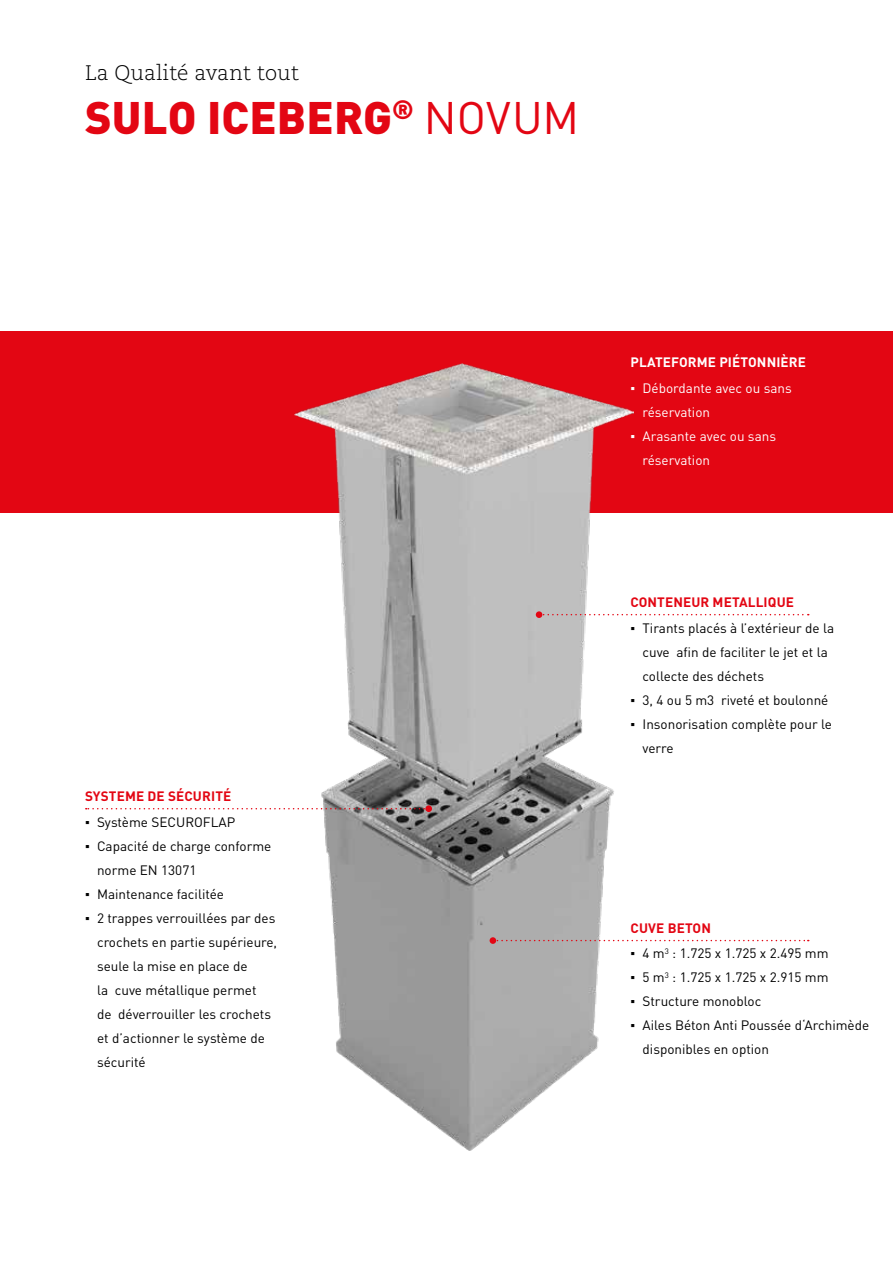
<style>
.page{position:relative;width:893px;height:1263px;background:#fff}
.page>*{position:absolute;margin:0;border:0;box-sizing:border-box;transform-origin:0 0}
.t1{font:900 45px "DIN Pro";color:#e30613}
.t2{font:300 21px "Caecilia LT Std";color:#000}
.t3{font:13.5px/24px "DIN Pro";color:#000}
.t4{font:13.5px/24px "DIN Pro";color:#fff}
.t5{font:700 13.5px "DIN Pro";letter-spacing:.01em;color:#e30613}
.t6{font:700 13.5px "DIN Pro";letter-spacing:.01em;color:#fff}
.s1{font-weight:400}
.s2{font-family:"Arial"}
</style>
<div class="page">
<div style="left:0;top:331px;width:893px;height:181px;background:#e30613"></div>
<img style="left:295px;top:364px;width:339px;height:786px">
<svg style="left:542px;top:614px;width:267px;height:1px"></svg>
<div style="left:536px;top:611px;width:6px;height:7px;background:#e30613;border-radius:50%"></div>
<svg style="left:86px;top:808px;width:339px;height:1px"></svg>
<div style="left:425px;top:805px;width:7px;height:7px;background:#e30613;border-radius:50%"></div>
<svg style="left:496px;top:940px;width:313px;height:1px"></svg>
<div style="left:490px;top:937px;width:6px;height:7px;background:#e30613;border-radius:50%"></div>
<h2 class="t2" style="left:85px;top:61px;width:215px">La Qualité avant tout</h2>
<h1 class="t1" style="left:85px;top:87px;width:495px">SULO ICEBERG<sup>®</sup> <span class="s1">NOVUM</span></h1>
<p class="t5" style="left:85px;top:787px;width:148px">SYSTEME DE SÉCURITÉ</p>
<p class="t3" style="left:85px;top:809px;width:152px"><span class="s2">▪</span> Système SECUROFLAP</p>
<p class="t3" style="left:97px;top:833px;width:176px;text-indent:-12px"><span class="s2">▪</span> Capacité de charge conforme norme EN 13071</p>
<p class="t3" style="left:85px;top:881px;width:141px"><span class="s2">▪</span> Maintenance facilitée</p>
<p class="t3" style="left:97px;top:905px;width:182px;text-indent:-12px"><span class="s2">▪</span> 2 trappes verrouillées par des crochets en partie supérieure, seule la mise en place de<br>la cuve métallique permet<br>de déverrouiller les crochets et d’actionner le système de sécurité</p>
<p class="t6" style="left:631px;top:353px;width:177px">PLATEFORME PIÉTONNIÈRE</p>
<p class="t4" style="left:643px;top:375px;width:151px;text-indent:-12px"><span class="s2">▪</span> Débordante avec ou sans réservation</p>
<p class="t4" style="left:643px;top:423px;width:135px;text-indent:-12px"><span class="s2">▪</span> Arasante avec ou sans réservation</p>
<p class="t5" style="left:631px;top:593px;width:165px">CONTENEUR METALLIQUE</p>
<p class="t3" style="left:643px;top:615px;width:193px;text-indent:-12px"><span class="s2">▪</span> Tirants placés à l’extérieur de la cuve afin de faciliter le jet et la collecte des déchets</p>
<p class="t3" style="left:630px;top:687px;width:199px"><span class="s2">▪</span> 3, 4 ou 5 m3 riveté et boulonné</p>
<p class="t3" style="left:643px;top:711px;width:191px;text-indent:-12px"><span class="s2">▪</span> Insonorisation complète pour le verre</p>
<p class="t5" style="left:631px;top:919px;width:82px">CUVE BETON</p>
<p class="t3" style="left:630px;top:941px;width:200px"><span class="s2">▪</span> 4 m<sup>3</sup> : 1.725 x 1.725 x 2.495 mm</p>
<p class="t3" style="left:630px;top:965px;width:200px"><span class="s2">▪</span> 5 m<sup>3</sup> : 1.725 x 1.725 x 2.915 mm</p>
<p class="t3" style="left:630px;top:989px;width:132px"><span class="s2">▪</span> Structure monobloc</p>
<p class="t3" style="left:643px;top:1013px;width:228px;text-indent:-12px"><span class="s2">▪</span> Ailes Béton Anti Poussée d‘Archimède disponibles en option</p>
</div>
